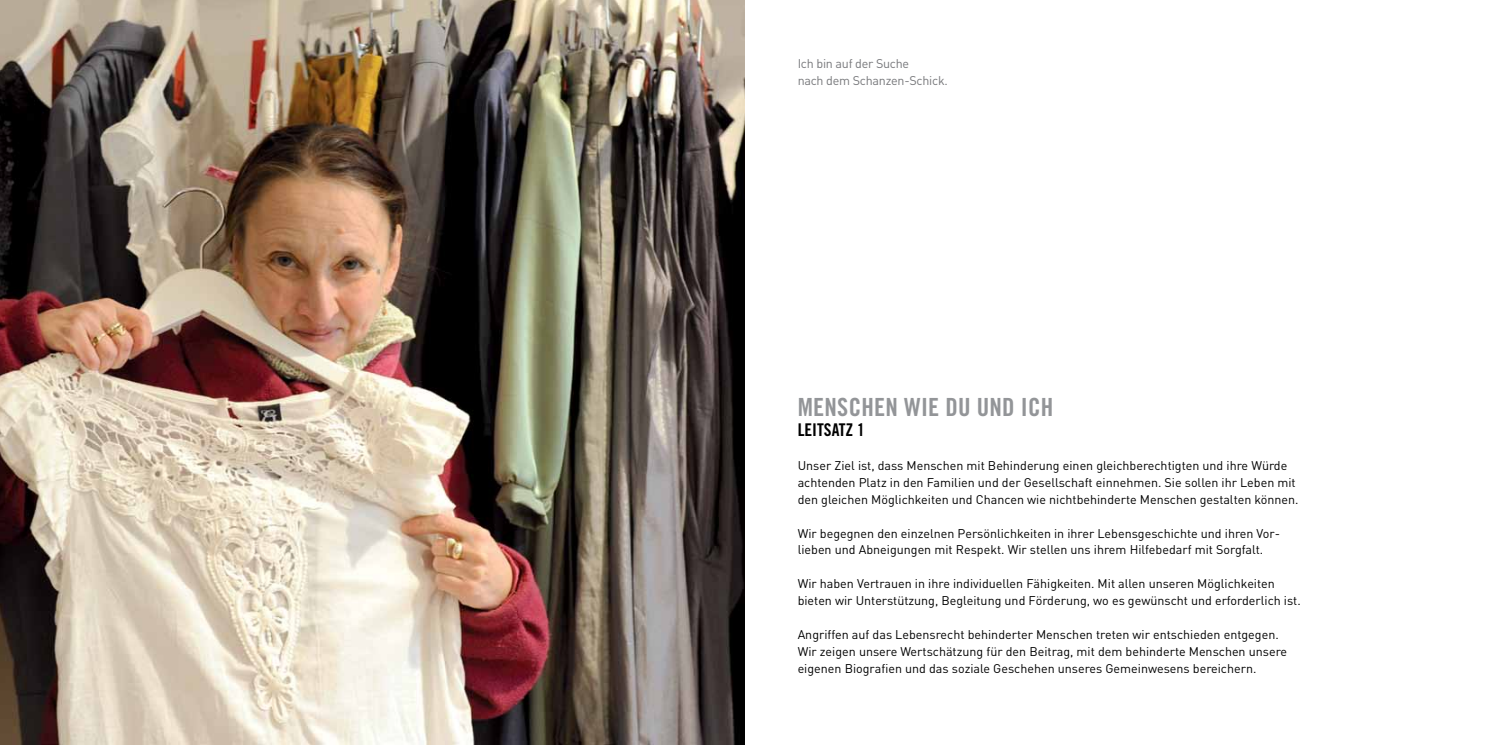
<style>
.page{position:relative;width:1489px;height:745px;background:#fff}
.page>*{position:absolute;margin:0;border:0;box-sizing:border-box;transform-origin:0 0}
.t1{font:25px "Trade Gothic Bold Cond Twenty";letter-spacing:.01em;color:#939598}
.t2{font:17.5px "Trade Gothic Bold Cond Twenty";color:#000}
.t3{font:12.5px/16.9px "DIN";color:#000}
.t4{font:12.5px/16.9px "DIN";letter-spacing:-.02em;color:#77787b}
</style>
<div class="page">
<img style="left:0;top:0;width:744px;height:744px">
<p class="t4" style="left:797px;top:55px;width:152px">Ich bin auf der Suche<br>nach dem Schanzen-Schick.</p>
<h1 class="t1" style="left:797px;top:391px;width:257px">MENSCHEN WIE DU UND ICH</h1>
<h2 class="t2" style="left:797px;top:419px;width:69px">LEITSATZ 1</h2>
<p class="t3" style="left:797px;top:456px;width:502px">Unser Ziel ist, dass Menschen mit Behinderung einen gleichberechtigten und ihre Würde achtenden Platz in den Familien und der Gesellschaft einnehmen. Sie sollen ihr Leben mit den gleichen Möglichkeiten und Chancen wie nichtbehinderte Menschen gestalten können.</p>
<p class="t3" style="left:797px;top:524px;width:484px">Wir begegnen den einzelnen Persönlichkeiten in ihrer Lebensgeschichte und ihren Vor&shy;lieben und Abneigungen mit Respekt. Wir stellen uns ihrem Hilfebedarf mit Sorgfalt.</p>
<p class="t3" style="left:797px;top:574px;width:504px">Wir haben Vertrauen in ihre individuellen Fähigkeiten. Mit allen unseren Möglichkeiten bieten wir Unterstützung, Begleitung und Förderung, wo es gewünscht und erforderlich ist.</p>
<p class="t3" style="left:797px;top:625px;width:491px">Angriffen auf das Lebensrecht behinderter Menschen treten wir entschieden entgegen.<br>Wir zeigen unsere Wertschätzung für den Beitrag, mit dem behinderte Menschen unsere eigenen Biografien und das soziale Geschehen unseres Gemeinwesens bereichern.</p>
</div>
